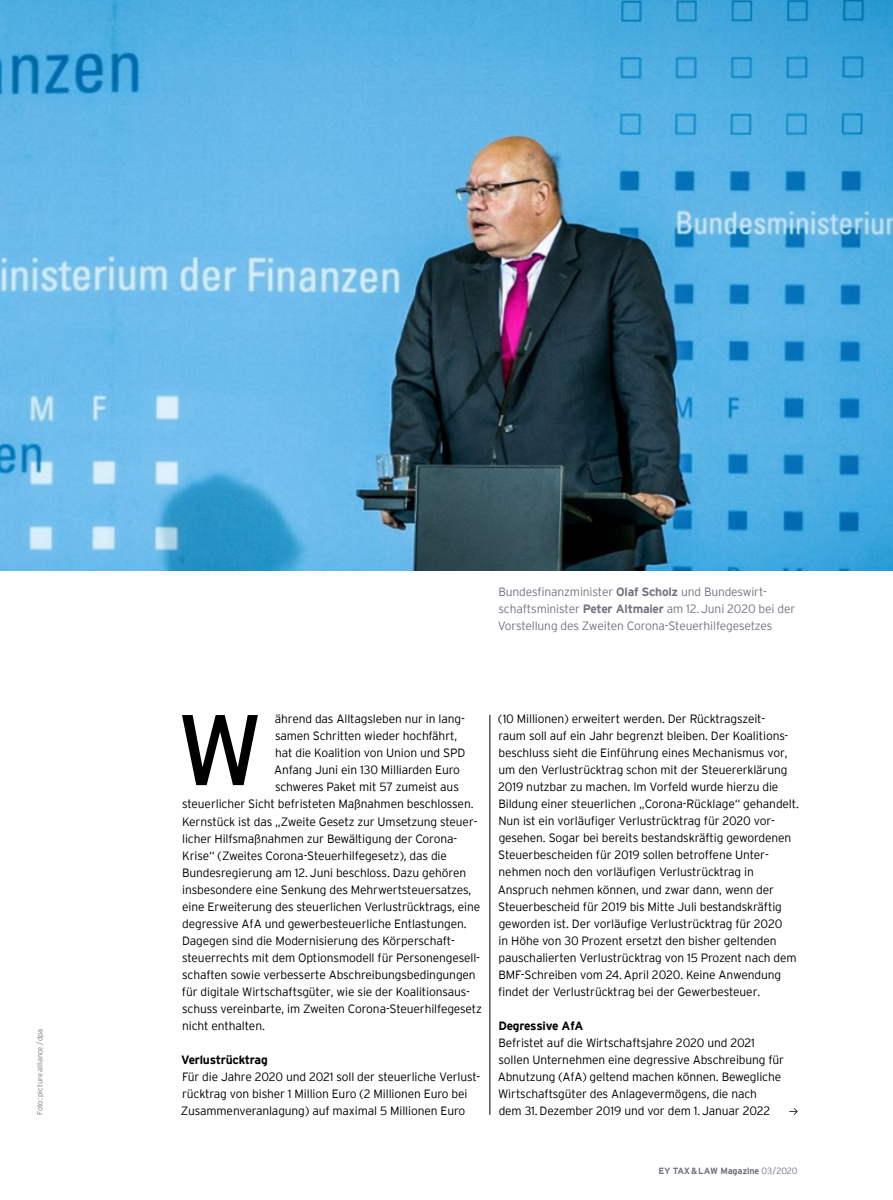
<style>
.page{position:relative;width:893px;height:1200px;background:#fff}
.page>*{position:absolute;margin:0;border:0;box-sizing:border-box;transform-origin:0 0}
.t1{font:100.05px "EY Interstate";color:#000}
.t2{font:300 12px/17px "EY Interstate";letter-spacing:-.01em;color:#000}
.t3{font:300 12px/17px "EY Interstate";letter-spacing:-.01em;color:#747480}
.t4{font:700 12px "EY Interstate";letter-spacing:-.02em;color:#000}
.t5{font:700 9px "EY Interstate";letter-spacing:-.02em;color:#747480}
.t6{font:300 7.5px "EY Interstate";letter-spacing:-.01em;color:#747480}
.s1{font-weight:700}
.s2{font-weight:300}
</style>
<div class="page">
<hr style="left:490px;top:714px;width:1px;height:400px;background:#000">
<img style="left:0;top:0;width:893px;height:570px">
<svg style="left:789px;top:1108px;width:9px;height:6px"></svg>
<p class="t6" style="left:35px;top:1114px;width:87px;rotate:-90deg">Foto: picture alliance / dpa</p>
<p class="t3" style="left:498px;top:582px;width:299px">Bundesfinanzminister <span class="s1">Olaf Scholz</span> und Bundeswirt&shy;schaftsminister <span class="s1">Peter Altmaier</span> am 12. Juni 2020 bei der<br>Vorstellung des Zweiten Corona-Steuerhilfegesetzes</p>
<h1 class="t1" style="left:177px;top:678px;width:88px">W</h1>
<p class="t2" style="left:275px;top:709px;width:192px">ährend das Alltagsleben nur in lang-</p>
<p class="t2" style="left:275px;top:726px;width:184px">samen Schritten wieder hochfährt,</p>
<p class="t2" style="left:275px;top:743px;width:192px">hat die Koalition von Union und SPD</p>
<p class="t2" style="left:274px;top:760px;width:187px">Anfang Juni ein 130 Milliarden Euro</p>
<p class="t2" style="left:275px;top:777px;width:185px">schweres Paket mit 57 zumeist aus</p>
<p class="t2" style="left:182px;top:794px;width:293px">steuerlicher Sicht befristeten Maßnahmen beschlossen.</p>
<p class="t2" style="left:182px;top:811px;width:297px">Kernstück ist das „Zweite Gesetz zur Umsetzung steuer-</p>
<p class="t2" style="left:182px;top:828px;width:277px">licher Hilfsmaßnahmen zur Bewältigung der Corona-</p>
<p class="t2" style="left:182px;top:845px;width:266px">Krise“ (Zweites Corona-Steuerhilfegesetz), das die</p>
<p class="t2" style="left:182px;top:862px;width:286px">Bundesregierung am 12. Juni beschloss. Dazu gehören</p>
<p class="t2" style="left:182px;top:879px;width:291px">insbesondere eine Senkung des Mehrwertsteuersatzes,</p>
<p class="t2" style="left:182px;top:896px;width:300px">eine Erweiterung des steuerlichen Verlustrücktrags, eine</p>
<p class="t2" style="left:182px;top:913px;width:286px">degressive AfA und gewerbesteuerliche Entlastungen.</p>
<p class="t2" style="left:182px;top:930px;width:274px">Dagegen sind die Modernisierung des Körperschaft-</p>
<p class="t2" style="left:182px;top:947px;width:299px">steuerrechts mit dem Optionsmodell für Personengesell-</p>
<p class="t2" style="left:182px;top:964px;width:295px">schaften sowie verbesserte Abschreibungsbedingungen</p>
<p class="t2" style="left:182px;top:981px;width:290px">für digitale Wirtschaftsgüter, wie sie der Koalitionsaus-</p>
<p class="t2" style="left:182px;top:998px;width:301px">schuss vereinbarte, im Zweiten Corona-Steuerhilfegesetz</p>
<p class="t2" style="left:182px;top:1015px;width:84px">nicht enthalten.</p>
<p class="t4" style="left:181px;top:1050px;width:88px">Verlustrücktrag</p>
<p class="t2" style="left:181px;top:1067px;width:300px">Für die Jahre 2020 und 2021 soll der steuerliche Verlust&shy;rücktrag von bisher 1 Million Euro (2 Millionen Euro bei<br>Zusammenveranlagung) auf maximal 5 Millionen Euro</p>
<p class="t2" style="left:498px;top:709px;width:303px">(10 Millionen) erweitert werden. Der Rücktragszeit-<br>raum soll auf ein Jahr begrenzt bleiben. Der Koalitions&shy;beschluss sieht die Einführung eines Mechanismus vor, um den Verlustrücktrag schon mit der Steuererklärung 2019 nutzbar zu machen. Im Vorfeld wurde hierzu die Bildung einer steuerlichen „Corona-Rücklage“ gehandelt.<br>Nun ist ein vorläufiger Verlustrücktrag für 2020 vor&shy;gesehen. Sogar bei bereits bestandskräftig gewordenen Steuerbescheiden für 2019 sollen betroffene Unter&shy;nehmen noch den vorläufigen Verlustrücktrag in Anspruch nehmen können, und zwar dann, wenn der Steuerbescheid für 2019 bis Mitte Juli bestandskräftig geworden ist. Der vorläufige Verlustrücktrag für 2020<br>in Höhe von 30 Prozent ersetzt den bisher geltenden pauschalierten Verlustrücktrag von 15 Prozent nach dem BMF-Schreiben vom 24. April 2020. Keine Anwendung findet der Verlustrücktrag bei der Gewerbesteuer.</p>
<p class="t4" style="left:498px;top:1016px;width:86px">Degressive AfA</p>
<p class="t2" style="left:498px;top:1032px;width:288px">Befristet auf die Wirtschaftsjahre 2020 und 2021 sollen Unternehmen eine degressive Abschreibung für Abnutzung (AfA) geltend machen können. Bewegliche Wirtschaftsgüter des Anlagevermögens, die nach<br>dem 31. Dezember 2019 und vor dem 1. -Januar 2022</p>
<p class="t5" style="left:659px;top:1164px;width:141px">EY TAX&amp;LAW Magazine <span class="s2">03/2020</span></p>
</div>
